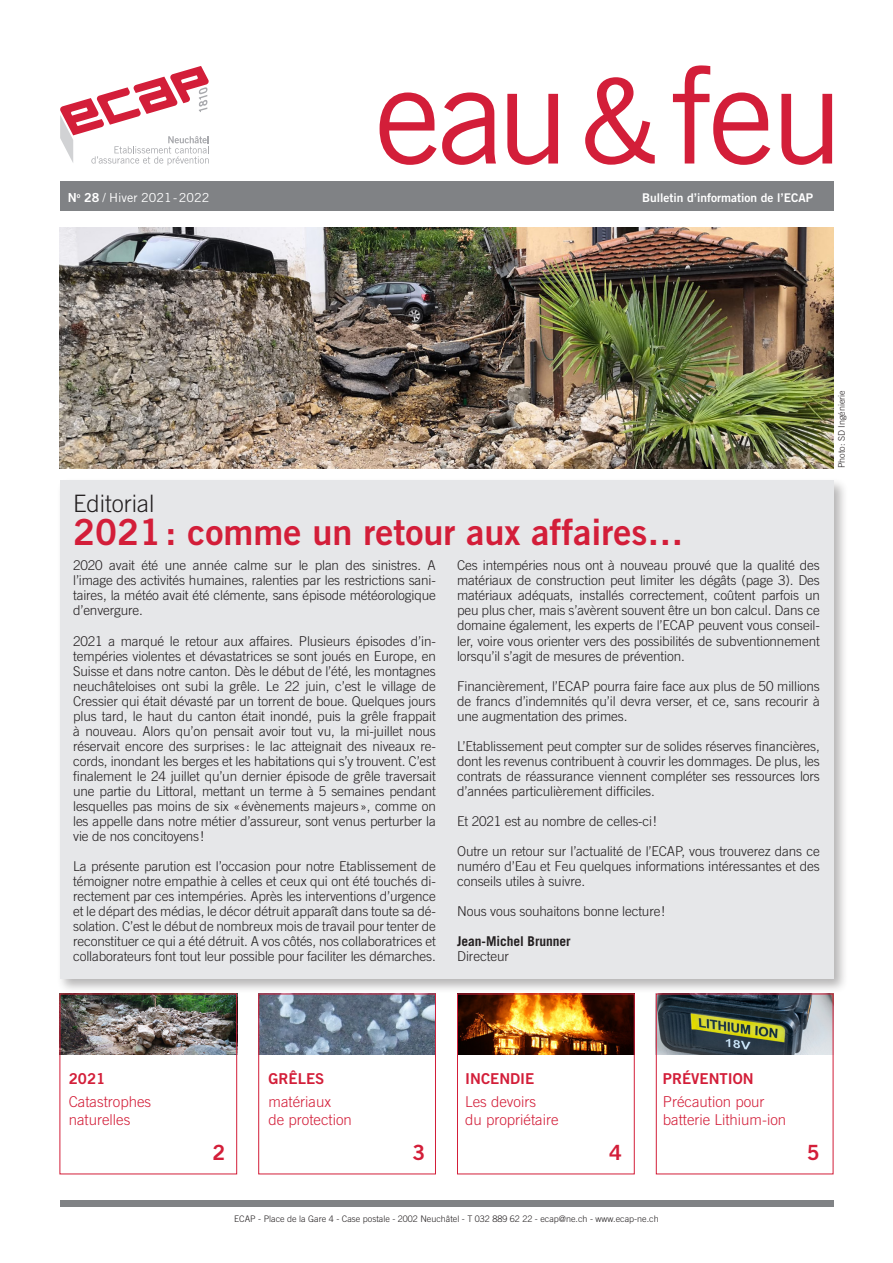
<style>
.page{position:relative;width:893px;height:1263px;background:#fff}
.page>*{position:absolute;margin:0;border:0;box-sizing:border-box;transform-origin:0 0}
.t1{font:133.95px "Trade Gothic";letter-spacing:-.04em;color:#d31e39}
.t2{font:36px "Trade Gothic Bold Two";color:#d31e39}
.t3{font:300 24px "Trade Gothic";color:#231f20}
.t4{font:21px "Trade Gothic Bold Two";color:#d31e39}
.t5{font:300 15px "Trade Gothic";color:#d31e39}
.t6{font:15px "Trade Gothic Bold Two";color:#d31e39}
.t7{font:300 13.5px/15px "Trade Gothic";letter-spacing:-.01em;color:#231f20;text-align:justify}
.t8{font:700 13.5px "Trade Gothic";letter-spacing:-.005em;color:#231f20}
.t9{font:12.45px "Trade Gothic";color:#fff}
.t10{font:12px "Trade Gothic Bold Two";color:#fff}
.t11{font:300 9px "Trade Gothic";color:#231f20}
.s1{font-size:117.9px}
.s2{font-family:"Trade Gothic Bold Two"}
</style>
<div class="page">
<svg style="left:60px;top:66px;width:149px;height:99px"></svg>
<div style="left:60px;top:181px;width:773px;height:30px;background:#808285"></div>
<div style="left:60px;top:1200px;width:773px;height:6px;background:#808285"></div>
<img style="left:459px;top:995px;width:174px;height:59px">
<div style="left:457px;top:993px;width:178px;height:181px;border:1px solid #d31e39"></div>
<img style="left:658px;top:995px;width:173px;height:59px">
<div style="left:656px;top:993px;width:177px;height:181px;border:1px solid #d31e39"></div>
<img style="left:260px;top:995px;width:174px;height:59px">
<div style="left:258px;top:993px;width:178px;height:181px;border:1px solid #d31e39"></div>
<img style="left:62px;top:995px;width:173px;height:59px">
<div style="left:57px;top:477px;width:792px;height:517px;background:#231f20;opacity:.33"></div>
<div style="left:60px;top:480px;width:773px;height:499px;background:#e6e7e9"></div>
<img style="left:60px;top:227px;width:773px;height:241px">
<p class="t1" style="left:374px;top:35px;width:471px">eau<span class="s1">&amp;</span>feu</p>
<p class="t9" style="left:68px;top:190px;width:143px"><span class="s2">N</span><sup>o</sup> <span class="s2">28</span> / Hiver 2021-2022</p>
<p class="t10" style="left:642px;top:190px;width:173px">Bulletin d’information de l’ECAP</p>
<p class="t3" style="left:73px;top:489px;width:83px">Editorial</p>
<p class="t2" style="left:73px;top:510px;width:612px">2021: comme un retour aux affaires…</p>
<p class="t7" style="left:73px;top:558px;width:364px">2020 avait été une année calme sur le plan des sinistres. A l’image des activités humaines, ralenties par les restrictions sani&shy;taires, la météo avait été clémente, sans épisode météorologique d’envergure.</p>
<p class="t7" style="left:73px;top:633px;width:364px">2021 a marqué le retour aux affaires. Plusieurs épisodes d’in&shy;tempéries violentes et dévastatrices se sont joués en Europe, en Suisse et dans notre canton. Dès le début de l’été, les montagnes neuchâteloises ont subi la grêle. Le 22 juin, c’est le village de Cressier qui était dévasté par un torrent de boue. Quelques jours plus tard, le haut du canton était inondé, puis la grêle frappait à nouveau. Alors qu’on pensait avoir tout vu, la mi-juillet nous réservait encore des surprises: le lac atteignait des niveaux re&shy;cords, inondant les berges et les habitations qui s’y trouvent. C’est finalement le 24 juillet qu’un dernier épisode de grêle traversait une partie du Littoral, mettant un terme à 5 semaines pendant lesquelles pas moins de six «évènements majeurs», comme on les appelle dans notre métier d’assureur, sont venus perturber la vie de nos concitoyens!</p>
<p class="t7" style="left:73px;top:858px;width:364px">La présente parution est l’occasion pour notre Etablissement de témoigner notre empathie à celles et ceux qui ont été touchés di&shy;rectement par ces intempéries. Après les interventions d’urgence et le départ des médias, le décor détruit apparaît dans toute sa dé&shy;solation. C’est le début de nombreux mois de travail pour tenter de reconstituer ce qui a été détruit. A vos côtés, nos collaboratrices et collaborateurs font tout leur possible pour faciliter les démarches.</p>
<p class="t7" style="left:457px;top:558px;width:364px">Ces intempéries nous ont à nouveau prouvé que la qualité des matériaux de construction peut limiter les dégâts (page 3). Des matériaux adéquats, installés correctement, coûtent parfois un peu plus cher, mais s’avèrent souvent être un bon calcul. Dans ce domaine également, les experts de l’ECAP peuvent vous conseil&shy;ler, voire vous orienter vers des possibilités de subventionnement lorsqu’il s’agit de mesures de prévention.</p>
<p class="t7" style="left:457px;top:678px;width:364px">Financièrement, l’ECAP pourra faire face aux plus de 50 millions de francs d’indemnités qu’il devra verser, et ce, sans recourir à une augmentation des primes.</p>
<p class="t7" style="left:457px;top:738px;width:364px">L’Etablissement peut compter sur de solides réserves financières, dont les revenus contribuent à couvrir les dommages. De plus, les contrats de réassurance viennent compléter ses ressources lors d’années particulièrement difficiles.</p>
<p class="t7" style="left:457px;top:813px;width:201px">Et 2021 est au nombre de celles-ci!</p>
<p class="t7" style="left:457px;top:843px;width:364px">Outre un retour sur l’actualité de l’ECAP, vous trouverez dans ce numéro d’Eau et Feu quelques informations intéressantes et des conseils utiles à suivre.</p>
<p class="t7" style="left:457px;top:903px;width:209px">Nous vous souhaitons bonne lecture!</p>
<p class="t8" style="left:457px;top:932px;width:115px">Jean-Michel Brunner</p>
<p class="t7" style="left:457px;top:948px;width:53px">Directeur</p>
<p class="t11" style="left:836px;top:468px;width:80px;rotate:-90deg">Photo: SD Ingénierie</p>
<p class="t6" style="left:69px;top:1069px;width:38px">2021</p>
<p class="t5" style="left:69px;top:1093px;width:84px">Catastrophes</p>
<p class="t5" style="left:69px;top:1111px;width:63px">naturelles</p>
<p class="t4" style="left:213px;top:1139px;width:14px">2</p>
<p class="t6" style="left:269px;top:1069px;width:57px">GRÊLES</p>
<p class="t5" style="left:269px;top:1093px;width:64px">matériaux</p>
<p class="t5" style="left:269px;top:1111px;width:85px">de protection</p>
<p class="t6" style="left:465px;top:1069px;width:71px">INCENDIE</p>
<p class="t6" style="left:663px;top:1069px;width:92px">PRÉVENTION</p>
<p class="t5" style="left:663px;top:1093px;width:103px">Précaution pour</p>
<p class="t5" style="left:663px;top:1111px;width:125px">batterie Lithium-ion</p>
<p class="t5" style="left:465px;top:1093px;width:72px">Les devoirs</p>
<p class="t5" style="left:465px;top:1111px;width:95px">du propriétaire</p>
<p class="t4" style="left:412px;top:1139px;width:14px">3</p>
<p class="t4" style="left:609px;top:1139px;width:14px">4</p>
<p class="t4" style="left:807px;top:1139px;width:14px">5</p>
<p class="t11" style="left:234px;top:1213px;width:426px">ECAP - Place de la Gare 4 - Case postale - 2002 Neuchâtel - T 032 889 62 22 - ecap@ne.ch - www.ecap-ne.ch</p>
</div>
